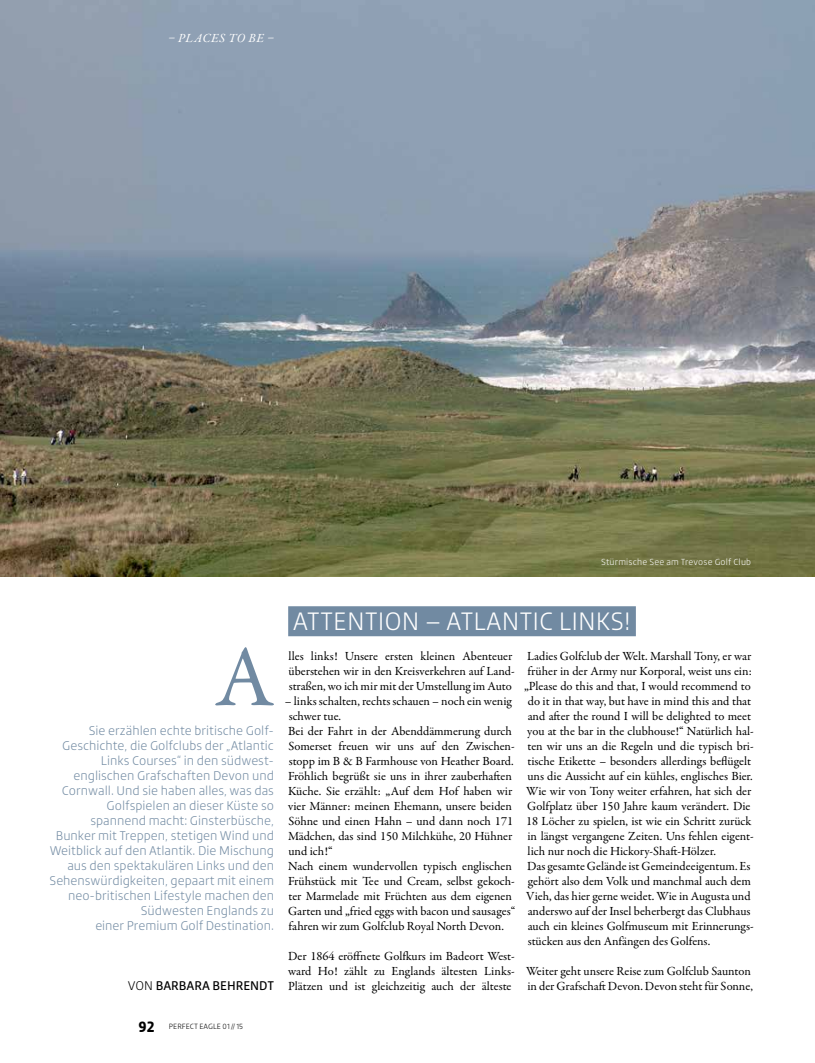
<style>
.page{position:relative;width:815px;height:1063px;background:#fff}
.page>*{position:absolute;margin:0;border:0;box-sizing:border-box;transform-origin:0 0}
.t1{font:87.5px "Garamond Premr Pro";color:#718aa2}
.t2{font:300 25px "Engrez";color:#fff}
.t3{font:12.5px/15px "Garamond Premr Pro";color:#000}
.t4{font:300 12.5px/15px "Engrez";color:#718aa2;text-align:right}
.t5{font:500 12.5px "Engrez";color:#000}
.t6{font:italic 12.5px "Garamond Premr Pro";letter-spacing:.045em;color:#fff}
.t7{font:300 8.75px "Engrez";letter-spacing:.02em;color:#fff}
.t8{font:300 7.5px "Engrez";color:#000}
.s1{font-weight:300}
.s2{font-weight:700;font-size:15px}
</style>
<div class="page">
<img style="left:0;top:0;width:815px;height:577px">
<div style="left:288px;top:606px;width:348px;height:30px;background:#718aa2"></div>
<p class="t6" style="left:168px;top:30px;width:107px">– PLACES TO BE –</p>
<p class="t7" style="left:601px;top:557px;width:151px">Stürmische See am Trevose Golf Club</p>
<h1 class="t1" style="left:215px;top:625px;width:61px">A</h1>
<p class="t4" style="left:50px;top:723px;width:226px">Sie erzählen echte britische Golf-Geschichte, die Golfclubs der „Atlantic Links Courses“ in den südwest&shy;englischen Grafschaften Devon und Cornwall. Und sie haben alles, was das Golfspielen an dieser Küste so spannend macht: Ginsterbüsche, Bunker mit Treppen, stetigen Wind und Weitblick auf den Atlantik. Die Mischung aus den spektakulären Links und den Sehenswürdigkeiten, gepaart mit einem neo-britischen Lifestyle machen den Südwesten Englands zu<br>einer Premium Golf Destination.</p>
<p class="t5" style="left:128px;top:978px;width:148px"><span class="s1">Von</span> BARBARA BEHRENDT</p>
<p class="t8" style="left:139px;top:1022px;width:106px"><span class="s2">92</span> perfect eagle 01//15</p>
<h2 class="t2" style="left:293px;top:606px;width:339px">Attention – Atlantic Links!</h2>
<p class="t3" style="left:289px;top:649px;width:228px">lles links! Unsere ersten kleinen Abenteuer überstehen wir in den Kreisverkehren auf Land&shy;straßen, wo ich mir mit der Umstellung im Auto</p>
<p class="t3" style="left:285px;top:694px;width:232px">– links schalten, rechts schauen – noch ein wenig schwer tue.<br>Bei der Fahrt in der Abenddämmerung durch Somerset freuen wir uns auf den Zwischen&shy;stopp im B &amp; B Farmhouse von Heather Board.<br>Fröhlich begrüßt sie uns in ihrer zauberhaften Küche. Sie erzählt: „Auf dem Hof haben wir vier Männer: meinen Ehemann, unsere beiden Söhne und einen Hahn – und dann noch 171<br>Mädchen, das sind 150 Milchkühe, 20 Hühner und ich!“<br>Nach einem wundervollen typisch englischen Frühstück mit Tee und Cream, selbst gekoch&shy;ter Marmelade mit Früchten aus dem eigenen Garten und „fried eggs with bacon und sausages“ fahren wir zum Golfclub Royal North Devon.</p>
<p class="t3" style="left:288px;top:949px;width:228px;text-align:justify">Der 1864 eröffnete Golfkurs im Badeort West&shy;ward Ho! zählt zu Englands ältesten Links-Plätzen und ist gleichzeitig auch der älteste</p>
<p class="t3" style="left:527px;top:649px;width:226px">Ladies Golfclub der Welt. Marshall Tony, er war</p>
<p class="t3" style="left:528px;top:664px;width:226px">früher in der Army nur Korporal, weist uns ein:</p>
<p class="t3" style="left:524px;top:679px;width:228px">„Please do this and that, I would recommend to</p>
<p class="t3" style="left:528px;top:694px;width:225px">do it in that way, but have in mind this and that</p>
<p class="t3" style="left:528px;top:709px;width:225px">and after the round I will be delighted to meet</p>
<p class="t3" style="left:527px;top:724px;width:228px">you at the bar in the clubhouse!“ Natürlich hal-</p>
<p class="t3" style="left:527px;top:739px;width:228px">ten wir uns an die Regeln und die typisch bri-</p>
<p class="t3" style="left:527px;top:754px;width:225px">tische Etikette – besonders allerdings beflügelt</p>
<p class="t3" style="left:528px;top:769px;width:227px">uns die Aussicht auf ein kühles, englisches Bier.</p>
<p class="t3" style="left:526px;top:784px;width:227px">Wie wir von Tony weiter erfahren, hat sich der</p>
<p class="t3" style="left:527px;top:799px;width:225px">Golfplatz über 150 Jahre kaum verändert. Die</p>
<p class="t3" style="left:526px;top:814px;width:227px">18 Löcher zu spielen, ist wie ein Schritt zurück</p>
<p class="t3" style="left:528px;top:829px;width:228px">in längst vergangene Zeiten. Uns fehlen eigent-</p>
<p class="t3" style="left:528px;top:844px;width:190px">lich nur noch die Hickory-Shaft-Hölzer.</p>
<p class="t3" style="left:527px;top:859px;width:225px">Das gesamte Gelände ist Gemeindeeigentum. Es</p>
<p class="t3" style="left:528px;top:874px;width:225px">gehört also dem Volk und manchmal auch dem</p>
<p class="t3" style="left:526px;top:889px;width:226px">Vieh, das hier gerne weidet. Wie in Augusta und</p>
<p class="t3" style="left:528px;top:904px;width:224px">anderswo auf der Insel beherbergt das Clubhaus</p>
<p class="t3" style="left:528px;top:919px;width:228px">auch ein kleines Golfmuseum mit Erinnerungs-</p>
<p class="t3" style="left:528px;top:934px;width:184px">stücken aus den Anfängen des Golfens.</p>
<p class="t3" style="left:526px;top:964px;width:228px">Weiter geht unsere Reise zum Golfclub Saunton in der Grafschaft Devon. Devon steht für Sonne,</p>
</div>
